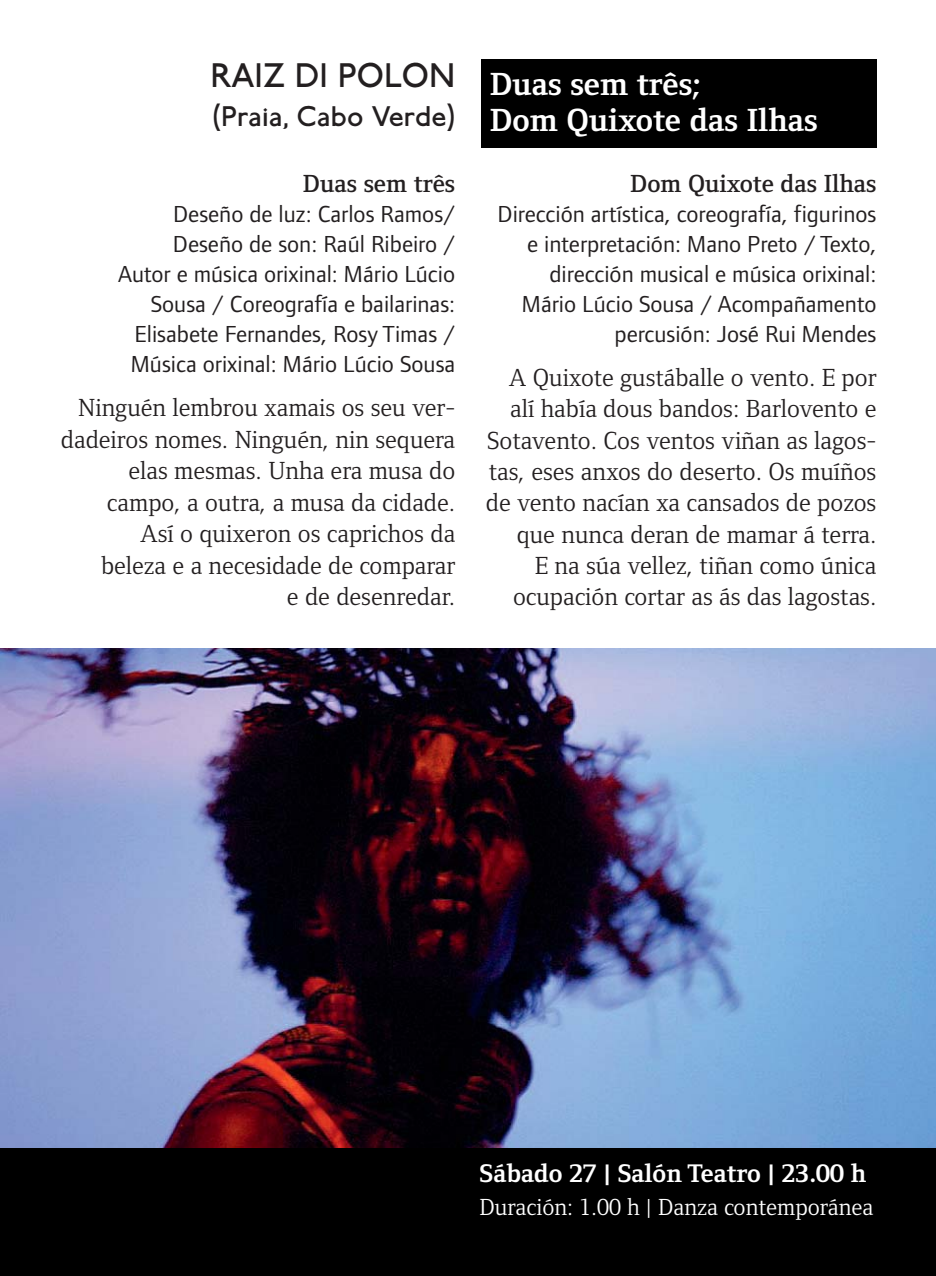
<style>
.page{position:relative;width:936px;height:1276px;background:#fff}
.page>*{position:absolute;margin:0;border:0;box-sizing:border-box;transform-origin:0 0}
.t1{font:36px "P22 Johnston Underground";color:#231f20}
.t2{font:33px/36px "Foundry Form Serif Bold OSF";color:#fff}
.t3{font:30px "P22 Johnston Underground";color:#231f20}
.t4{font:700 26.4px "Foundry Form Serif";color:#fff}
.t5{font:25.5px/31.2px "Foundry Form Serif";color:#231f20;text-align:right}
.t6{font:600 25.5px "Foundry Form Serif";color:#231f20}
.t7{font:24px/30px "Foundry Form Sans";color:#231f20;text-align:right}
.t8{font:24px "Foundry Form Serif";color:#fff}
</style>
<div class="page">
<img style="left:0;top:648px;width:935px;height:500px">
<div style="left:0;top:1148px;width:935px;height:128px;background:#000"></div>
<div style="left:480px;top:60px;width:396px;height:88px;background:#000"></div>
<h1 class="t1" style="left:210px;top:62px;width:246px">RAIZ DI POLON</h1>
<p class="t3" style="left:213px;top:105px;width:244px">(Praia, Cabo Verde)</p>
<p class="t6" style="left:303px;top:174px;width:154px">Duas sem três</p>
<p class="t7" style="left:118px;top:201px;width:338px">Deseño de luz: Carlos Ramos/<br>Deseño de son: Raúl Ribeiro /<br>Autor e música orixinal: Mário Lúcio<br>Sousa / Coreografía e bailarinas:<br>Elisabete Fernandes, Rosy Timas /<br>Música orixinal: Mário Lúcio Sousa</p>
<p class="t5" style="left:61px;top:394px;width:396px">Ninguén lembrou xamais os seu ver&shy;dadeiros nomes. Ninguén, nin sequera elas mesmas. Unha era musa do campo, a outra, a musa da cidade.<br>Así o quixeron os caprichos da<br>beleza e a necesidade de comparar<br>e de desenredar.</p>
<p class="t2" style="left:489px;top:69px;width:329px">Duas sem três;<br>Dom Quixote das Ilhas</p>
<p class="t6" style="left:630px;top:174px;width:248px">Dom Quixote das Ilhas</p>
<p class="t7" style="left:497px;top:201px;width:380px">Dirección artística, coreografía, figurinos e interpretación: Mano Preto / Texto, dirección musical e música orixinal:<br>Mário Lúcio Sousa / Acompañamento percusión: José Rui Mendes</p>
<p class="t5" style="left:486px;top:364px;width:392px">A Quixote gustáballe o vento. E por alí había dous bandos: Barlovento e Sotavento. Cos ventos viñan as lagos&shy;tas, eses anxos do deserto. Os muíños de vento nacían xa cansados de pozos que nunca deran de mamar á terra.<br>E na súa vellez, tiñan como única ocupación cortar as ás das lagostas.</p>
<p class="t4" style="left:479px;top:1162px;width:388px">Sábado 27 | Salón Teatro | 23.00 h</p>
<p class="t8" style="left:479px;top:1197px;width:395px">Duración: 1.00 h | Danza contemporánea</p>
</div>
